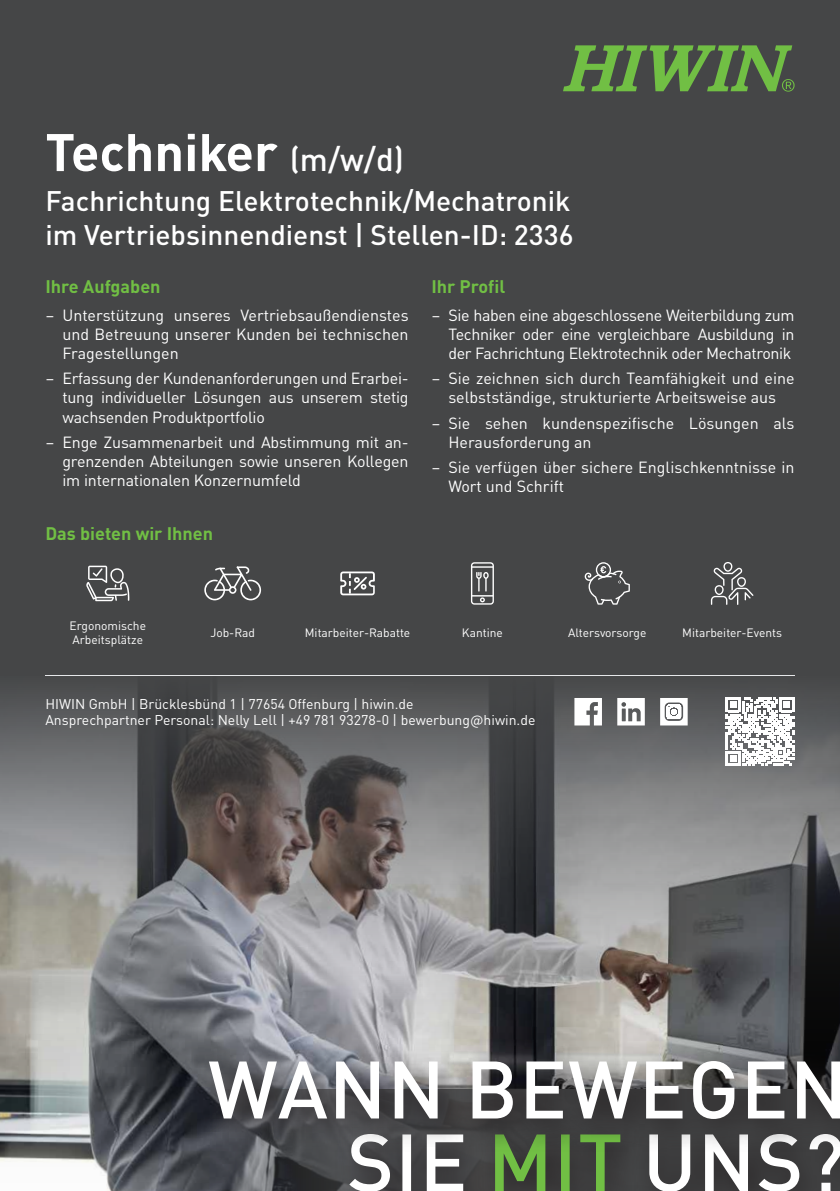
<style>
.page{position:relative;width:840px;height:1191px;background:#fff}
.page>*{position:absolute;margin:0;border:0;box-sizing:border-box;transform-origin:0 0}
.t1{font:700 52px "DIN Pro";color:#fff}
.t2{font:500 28px/33.6px "DIN Pro";color:#fff}
.t3{font:700 18px "DIN Pro";color:#71bf44}
.t4{font:16px/19.2px "DIN Pro";color:#fff;text-align:justify}
.t5{font:14px/16.8px "DIN Pro";color:#fff}
.t6{font:12px/14.4px "DIN Pro";color:#fff}
.s1{font-weight:500;font-size:32px}
</style>
<div class="page">
<div style="left:0;top:0;width:839px;height:1191px;background:#454647"></div>
<img style="left:0;top:675px;width:839px;height:516px">
<svg style="left:563px;top:45px;width:231px;height:47px"></svg>
<svg style="left:209px;top:1151px;width:126px;height:40px"></svg>
<hr style="left:45px;top:675px;width:749px;height:1px;background:#e6e7e9">
<svg style="left:86px;top:565px;width:43px;height:36px"></svg>
<svg style="left:204px;top:566px;width:57px;height:34px"></svg>
<svg style="left:340px;top:571px;width:34px;height:24px"></svg>
<svg style="left:471px;top:562px;width:22px;height:42px"></svg>
<svg style="left:584px;top:562px;width:45px;height:42px"></svg>
<svg style="left:710px;top:562px;width:43px;height:43px"></svg>
<svg style="left:651px;top:1151px;width:188px;height:40px"></svg>
<div style="left:478px;top:1117px;width:173px;height:74px;background:#414142"></div>
<svg style="left:495px;top:1151px;width:119px;height:40px"></svg>
<svg style="left:335px;top:1151px;width:143px;height:40px"></svg>
<svg style="left:349px;top:1151px;width:114px;height:40px"></svg>
<svg style="left:194px;top:1044px;width:645px;height:107px"></svg>
<svg style="left:209px;top:1061px;width:630px;height:58px"></svg>
<svg style="left:725px;top:697px;width:68px;height:68px;background:#d4d4d5"></svg>
<svg style="left:659px;top:698px;width:28px;height:27px"></svg>
<svg style="left:617px;top:698px;width:27px;height:27px"></svg>
<svg style="left:574px;top:698px;width:27px;height:27px"></svg>
<h1 class="t1" style="left:45px;top:109px;width:360px">Techniker <span class="s1">(m/w/d)</span></h1>
<h2 class="t2" style="left:45px;top:181px;width:529px">Fachrichtung Elektrotechnik/Mechatronik im Vertriebsinnendienst | Stellen-ID: 2336</h2>
<p class="t3" style="left:45px;top:271px;width:117px">Ihre Aufgaben</p>
<p class="t4" style="left:62px;top:304px;width:347px;text-indent:-17px">– Unterstützung unseres Vertriebsaußendienstes und Betreuung unserer Kunden bei technischen Fragestellungen</p>
<p class="t4" style="left:62px;top:368px;width:347px;text-indent:-17px">– Erfassung der Kundenanforderungen und Erarbei&shy;tung individueller Lösungen aus unserem stetig wachsenden Produktportfolio</p>
<p class="t4" style="left:62px;top:431px;width:347px;text-indent:-17px">– Enge Zusammenarbeit und Abstimmung mit an&shy;grenzenden Abteilungen sowie unseren Kollegen im internationalen Konzernumfeld</p>
<p class="t3" style="left:431px;top:271px;width:75px">Ihr Profil</p>
<p class="t4" style="left:448px;top:304px;width:347px;text-indent:-17px">– Sie haben eine abgeschlossene Weiterbildung zum Techniker oder eine vergleichbare Ausbildung in der Fachrichtung Elektrotechnik oder Mechatronik</p>
<p class="t4" style="left:431px;top:368px;width:364px;text-align:center">– Sie zeichnen sich durch Teamfähigkeit und eine selbstständige, strukturierte Arbeitsweise aus</p>
<p class="t4" style="left:448px;top:412px;width:347px;text-indent:-17px">– Sie sehen kundenspezifische Lösungen als<br>Herausforderung an</p>
<p class="t4" style="left:448px;top:456px;width:347px;text-indent:-17px">– Sie verfügen über sichere Englischkenntnisse in<br>Wort und Schrift</p>
<p class="t3" style="left:45px;top:518px;width:169px">Das bieten wir Ihnen</p>
<p class="t6" style="left:70px;top:618px;width:78px">Ergonomische<br>Arbeitsplätze</p>
<p class="t6" style="left:210px;top:625px;width:46px">Job-Rad</p>
<p class="t6" style="left:305px;top:625px;width:107px">Mitarbeiter-Rabatte</p>
<p class="t6" style="left:461px;top:625px;width:43px">Kantine</p>
<p class="t6" style="left:567px;top:625px;width:80px">Altersvorsorge</p>
<p class="t6" style="left:681px;top:625px;width:101px">Mitarbeiter-Events</p>
<p class="t5" style="left:45px;top:694px;width:491px">HIWIN GmbH | Brücklesbünd 1 | 77654 Offenburg | hiwin.de<br>Ansprechpartner Personal: Nelly Lell | +49 781 93278-0 | bewerbung@hiwin.de</p>
</div>
